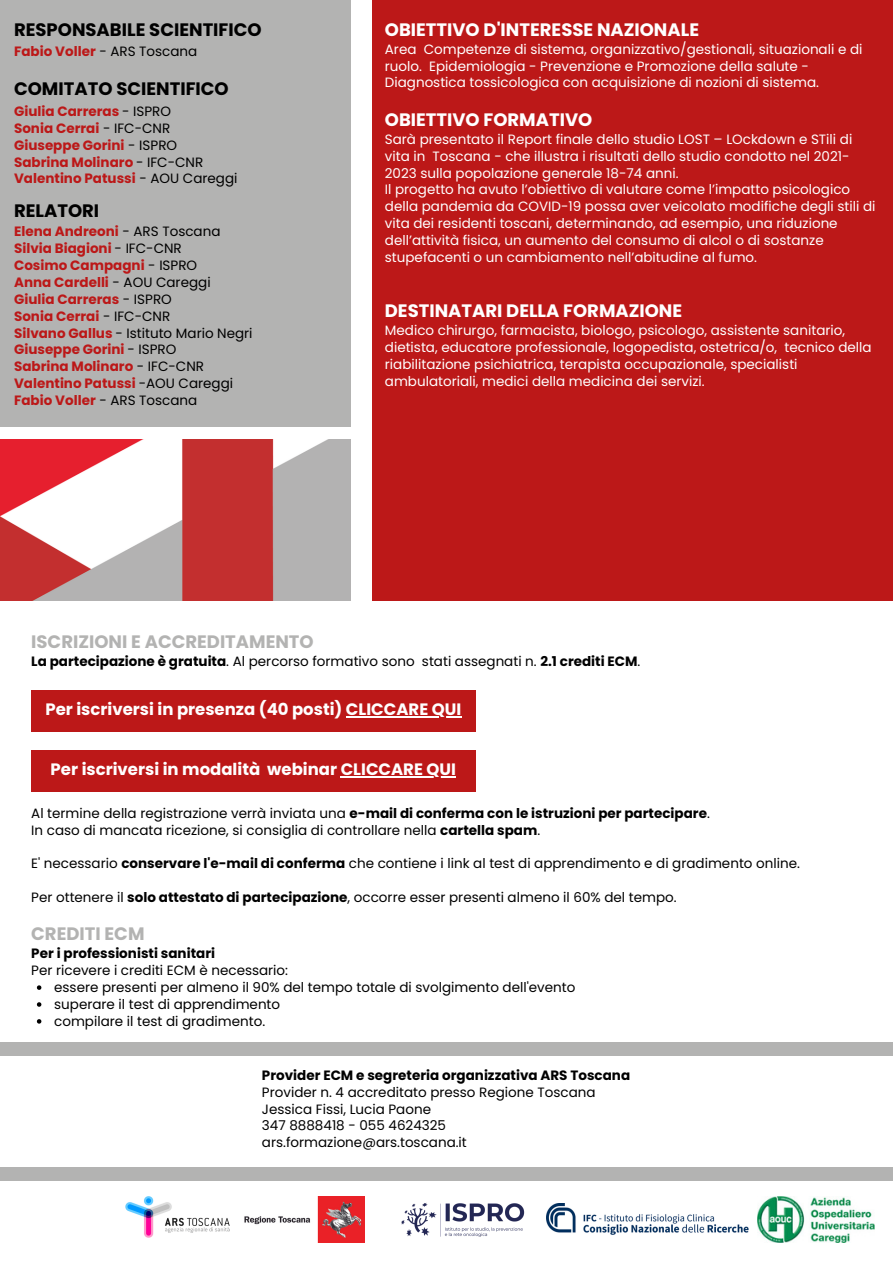
<style>
.page{position:relative;width:893px;height:1264px;background:#fff}
.page>*{position:absolute;margin:0;border:0;box-sizing:border-box;transform-origin:0 0}
.t1{font:700 18px "Poppins";color:#fff}
.t2{font:700 18px "Poppins";color:#000}
.t3{font:700 18px "Poppins";color:#b3b3b2}
.t4{font:700 16.5px "Poppins";color:#fff}
.t5{font:13.5px/16.8px "Poppins";color:#fff}
.t6{font:13.5px "Poppins";color:#000}
.t7{font:700 13.5px "Poppins";color:#bc1818}
.t8{font:700 13.5px "Poppins";color:#000}
.s1{font-weight:400;color:#000}
.s2{font-weight:700;color:#bc1818}
.s3{font-weight:700}
.s4{font-weight:400}
</style>
<div class="page">
<div style="left:0;top:0;width:350px;height:426px;background:#b3b3b2"></div>
<div style="left:372px;top:0;width:520px;height:600px;background:#bc1818"></div>
<div style="left:0;top:1042px;width:892px;height:13px;background:#b3b3b2"></div>
<svg style="left:37px;top:985px;width:4px;height:4px"></svg>
<svg style="left:37px;top:1002px;width:4px;height:4px"></svg>
<svg style="left:37px;top:1019px;width:4px;height:4px"></svg>
<div style="left:31px;top:690px;width:444px;height:41px;background:#bc1818"></div>
<hr style="left:346px;top:716px;width:115px;height:1px;background:#fff">
<div style="left:31px;top:750px;width:444px;height:41px;background:#bc1818"></div>
<hr style="left:341px;top:776px;width:115px;height:1px;background:#fff">
<div style="left:0;top:1167px;width:892px;height:13px;background:#b3b3b2"></div>
<img style="left:0;top:439px;width:350px;height:161px">
<img style="left:126px;top:1196px;width:103px;height:41px">
<img style="left:244px;top:1196px;width:120px;height:46px">
<img style="left:401px;top:1202px;width:124px;height:35px">
<img style="left:546px;top:1203px;width:202px;height:32px">
<img style="left:757px;top:1196px;width:117px;height:46px">
<p class="t2" style="left:14px;top:17px;width:249px">RESPONSABILE SCIENTIFICO</p>
<h2 class="t7" style="left:14px;top:42px;width:185px">Fabio Voller <span class="s1">- ARS Toscana</span></h2>
<p class="t2" style="left:14px;top:76px;width:216px">COMITATO SCIENTIFICO</p>
<p class="t7" style="left:14px;top:102px;width:158px">Giulia Carreras <span class="s1">- ISPRO</span></p>
<p class="t7" style="left:14px;top:119px;width:158px">Sonia Cerrai <span class="s1">- IFC-CNR</span></p>
<p class="t7" style="left:14px;top:135px;width:164px">Giuseppe Gorini <span class="s1">- ISPRO</span></p>
<p class="t7" style="left:14px;top:152px;width:191px">Sabrina Molinaro <span class="s1">- IFC-CNR</span></p>
<p class="t7" style="left:14px;top:169px;width:225px">Valentino Patussi <span class="s1">- AOU Careggi</span></p>
<p class="t2" style="left:14px;top:198px;width:87px">RELATORI</p>
<p class="t7" style="left:14px;top:222px;width:208px">Elena Andreoni <span class="s1">- ARS Toscana</span></p>
<p class="t7" style="left:14px;top:239px;width:169px">Silvia Biagioni <span class="s1">- IFC-CNR</span></p>
<p class="t7" style="left:14px;top:256px;width:185px">Cosimo Campagni <span class="s1">- ISPRO</span></p>
<p class="t7" style="left:14px;top:273px;width:198px">Anna Cardelli <span class="s1">- AOU Careggi</span></p>
<p class="t7" style="left:14px;top:289px;width:159px">Giulia Carreras <span class="s1">- ISPRO</span></p>
<p class="t7" style="left:14px;top:306px;width:158px">Sonia Cerrai <span class="s1">- IFC-CNR</span></p>
<p class="t6" style="left:14px;top:323px;width:240px"><span class="s2">Silvano Gallus</span> - Istituto Mario Negri</p>
<p class="t7" style="left:14px;top:340px;width:164px">Giuseppe Gorini <span class="s1">- ISPRO</span></p>
<p class="t7" style="left:14px;top:357px;width:191px">Sabrina Molinaro <span class="s1">- IFC-CNR</span></p>
<p class="t7" style="left:14px;top:374px;width:220px">Valentino Patussi <span class="s1">-AOU Careggi</span></p>
<p class="t7" style="left:14px;top:391px;width:185px">Fabio Voller <span class="s1">- ARS Toscana</span></p>
<h1 class="t1" style="left:385px;top:17px;width:316px">OBIETTIVO D'INTERESSE NAZIONALE</h1>
<p class="t5" style="left:385px;top:41px;width:479px">Area Competenze di sistema, organizzativo/gestionali, situazionali e di ruolo. Epidemiologia - Prevenzione e Promozione della salute -<br>Diagnostica tossicologica con acquisizione di nozioni di sistema.</p>
<h1 class="t1" style="left:385px;top:107px;width:209px">OBIETTIVO FORMATIVO</h1>
<p class="t5" style="left:385px;top:131px;width:492px">Sarà presentato il Report finale dello studio LOST – LOckdown e STili di vita in Toscana - che illustra i risultati dello studio condotto nel 2021- 2023 sulla popolazione generale 18-74 anni.<br>Il progetto ha avuto l’obiettivo di valutare come l’impatto psicologico della pandemia da COVID-19 possa aver veicolato modifiche degli stili di vita dei residenti toscani, determinando, ad esempio, una riduzione dell’attività fisica, un aumento del consumo di alcol o di sostanze stupefacenti o un cambiamento nell’abitudine al fumo.</p>
<h1 class="t1" style="left:385px;top:298px;width:299px">DESTINATARI DELLA FORMAZIONE</h1>
<p class="t5" style="left:385px;top:322px;width:488px">Medico chirurgo, farmacista, biologo, psicologo, assistente sanitario, dietista, educatore professionale, logopedista, ostetrica/o, tecnico della riabilitazione psichiatrica, terapista occupazionale, specialisti ambulatoriali, medici della medicina dei servizi.</p>
<h1 class="t3" style="left:31px;top:628px;width:284px">ISCRIZIONI E ACCREDITAMENTO</h1>
<p class="t6" style="left:31px;top:651px;width:610px"><span class="s3">La partecipazione è gratuita</span>. Al percorso formativo sono stati assegnati n. <span class="s3">2.1 crediti ECM</span>.</p>
<p class="t4" style="left:45px;top:698px;width:417px">Per iscriversi in presenza (40 posti) CLICCARE QUI</p>
<p class="t4" style="left:51px;top:758px;width:407px">Per iscriversi in modalità webinar CLICCARE QUI</p>
<h1 class="t8" style="left:31px;top:803px;width:680px"><span class="s4">Al termine della registrazione verrà inviata una</span> e-mail di conferma con le istruzioni per partecipare<span class="s4">.</span></h1>
<p class="t6" style="left:31px;top:820px;width:510px">In caso di mancata ricezione, si consiglia di controllare nella <span class="s3">cartella spam</span>.</p>
<p class="t6" style="left:31px;top:854px;width:770px">E' necessario <span class="s3">conservare l'e-mail di conferma</span> che contiene i link al test di apprendimento e di gradimento online.</p>
<p class="t6" style="left:31px;top:887px;width:647px">Per ottenere il <span class="s3">solo attestato di partecipazione</span>, occorre esser presenti almeno il 60% del tempo.</p>
<p class="t3" style="left:31px;top:921px;width:115px">CREDITI ECM</p>
<p class="t8" style="left:31px;top:944px;width:185px">Per i professionisti sanitari</p>
<h1 class="t6" style="left:31px;top:961px;width:258px">Per ricevere i crediti ECM è necessario:</h1>
<p class="t6" style="left:54px;top:977px;width:522px">essere presenti per almeno il 90% del tempo totale di svolgimento dell'evento</p>
<p class="t6" style="left:54px;top:994px;width:227px">superare il test di apprendimento</p>
<p class="t6" style="left:54px;top:1011px;width:212px">compilare il test di gradimento.</p>
<p class="t8" style="left:262px;top:1065px;width:369px">Provider ECM e segreteria organizzativa ARS Toscana</p>
<p class="t6" style="left:262px;top:1082px;width:335px">Provider n. 4 accreditato presso Regione Toscana</p>
<p class="t6" style="left:262px;top:1099px;width:170px">Jessica Fissi, Lucia Paone</p>
<p class="t6" style="left:262px;top:1116px;width:186px">347 8888418 - 055 4624325</p>
<h2 class="t6" style="left:262px;top:1133px;width:206px">ars.formazione@ars.toscana.it</h2>
</div>
